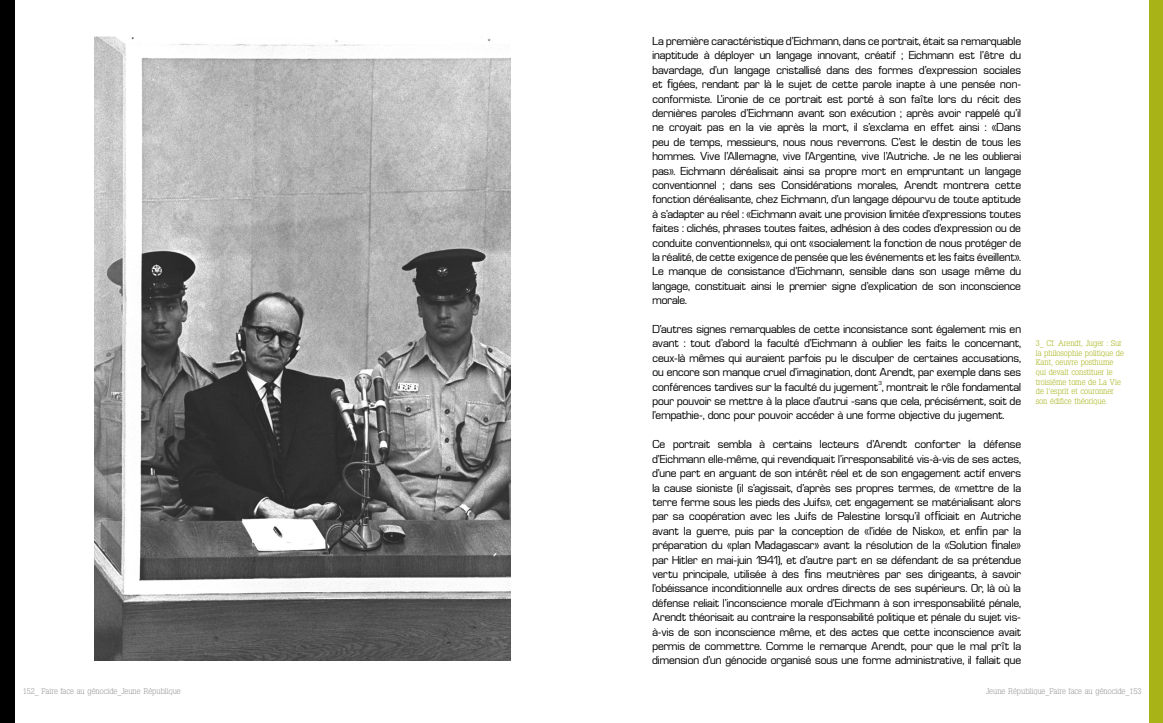
<style>
.page{position:relative;width:1163px;height:723px;background:#fff}
.page>*{position:absolute;margin:0;border:0;box-sizing:border-box;transform-origin:0 0}
.corps_de_texte{font:12px/14.4px "Waukegan LDO";color:#000;text-align:justify}
.Note_droite{font:300 8px/9.6px "Typo Slabserif";color:#a7b317}
.Numerotation_gauche{font:300 8px "Typo Slabserif";color:#959699}
.numerotation_droite{font:300 8px "Typo Slabserif";color:#959699}
.corps_de_texte-2{font:6px "Waukegan LDO";color:#000}
</style>
<div class="page">
<div style="left:0;top:0;width:14px;height:723px;background:#000"></div>
<div style="left:1149px;top:0;width:13px;height:723px;background:#a7b317"></div>
<img style="left:94px;top:36px;width:416px;height:624px">
<p class="corps_de_texte" style="left:652px;top:34px;width:370px">La première caractéristique d’Eichmann, dans ce portrait, était sa remarquable inaptitude à déployer un langage innovant, créatif ; Eichmann est l’être du bavardage, d’un langage cristallisé dans des formes d’expression sociales et figées, rendant par là le sujet de cette parole inapte à une pensée non&shy;conformiste. L’ironie de ce portrait est porté à son faîte lors du récit des dernières paroles d’Eichmann avant son exécution ; après avoir rappelé qu’il ne croyait pas en la vie après la mort, il s’exclama en effet ainsi : «Dans peu de temps, messieurs, nous nous reverrons. C’est le destin de tous les hommes. Vive l’Allemagne, vive l’Argentine, vive l’Autriche. Je ne les oublierai pas». Eichmann déréalisait ainsi sa propre mort en empruntant un langage conventionnel ; dans ses Considérations morales, Arendt montrera cette fonction déréalisante, chez Eichmann, d’un langage dépourvu de toute aptitude à s’adapter au réel : «Eichmann avait une provision limitée d’expressions toutes faites : clichés, phrases toutes faites, adhésion à des codes d’expression ou de conduite conventionnels», qui ont «socialement la fonction de nous protéger de la réalité, de cette exigence de pensée que les événements et les faits éveillent».<br>Le manque de consistance d’Eichmann, sensible dans son usage même du langage, constituait ainsi le premier signe d’explication de son inconscience morale.</p>
<p class="corps_de_texte" style="left:652px;top:322px;width:370px">D’autres signes remarquables de cette inconsistance sont également mis en avant : tout d’abord la faculté d’Eichmann à oublier les faits le concernant, ceux-là mêmes qui auraient parfois pu le disculper de certaines accusations, ou encore son manque cruel d’imagination, dont Arendt, par exemple dans ses conférences tardives sur la faculté du jugement , montrait le rôle fondamental</p>
<p class="corps_de_texte-2" style="left:878px;top:379px;width:5px">3</p>
<p class="corps_de_texte" style="left:652px;top:394px;width:370px">pour pouvoir se mettre à la place d’autrui -sans que cela, précisément, soit de l’empathie-, donc pour pouvoir accéder à une forme objective du jugement.</p>
<p class="corps_de_texte" style="left:652px;top:437px;width:370px">Ce portrait sembla à certains lecteurs d’Arendt conforter la défense d’Eichmann elle-même, qui revendiquait l’irresponsabilité vis-à-vis de ses actes, d’une part en arguant de son intérêt réel et de son engagement actif envers la cause sioniste (il s’agissait, d’après ses propres termes, de «mettre de la terre ferme sous les pieds des Juifs», cet engagement se matérialisant alors par sa coopération avec les Juifs de Palestine lorsqu’il officiait en Autriche avant la guerre, puis par la conception de «l’idée de Nisko», et enfin par la préparation du «plan Madagascar» avant la résolution de la «Solution finale» par Hitler en mai-juin 1941), et d’autre part en se défendant de sa prétendue vertu principale, utilisée à des fins meutrières par ses dirigeants, à savoir l’obéissance inconditionnelle aux ordres directs de ses supérieurs. Or, là où la défense reliait l’inconscience morale d’Eichmann à son irresponsabilité pénale, Arendt théorisait au contraire la responsabilité politique et pénale du sujet vis&shy;à-vis de son inconscience même, et des actes que cette inconscience avait permis de commettre. Comme le remarque Arendt, pour que le mal prît la dimension d’un génocide organisé sous une forme administrative, il fallait que</p>
<p class="Note_droite" style="left:1035px;top:339px;width:89px">3_ Cf. Arendt, Juger : Sur la philosophie politique de<br>Kant, oeuvre posthume qui devait constituer le troisième tome de La Vie de l’esprit et couronner son édifice théorique.</p>
<p class="Numerotation_gauche" style="left:23px;top:687px;width:159px">152_ Faire face au génocide_Jeune République</p>
<p class="numerotation_droite" style="left:985px;top:687px;width:157px">Jeune République_Faire face au génocide_153</p>
</div>
